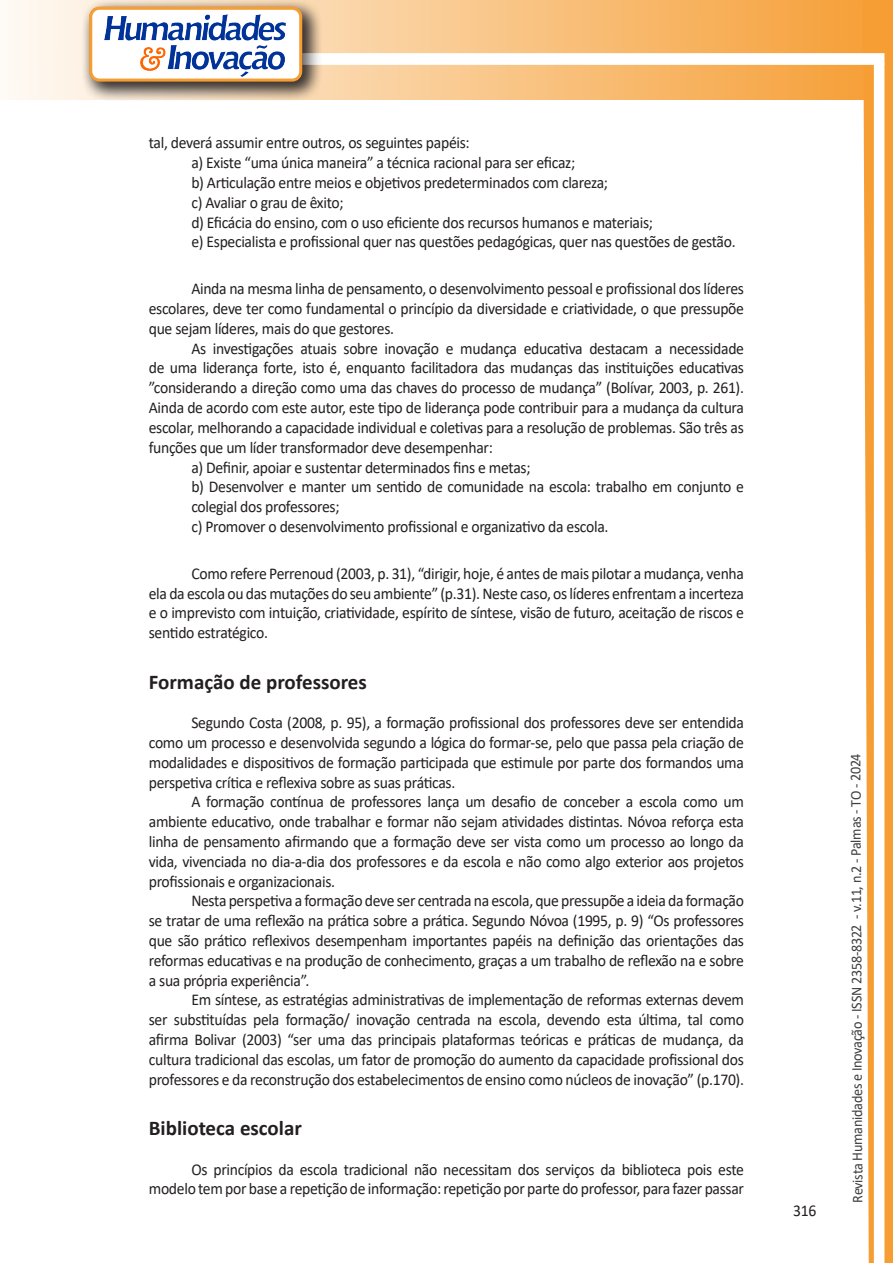
<style>
.page{position:relative;width:893px;height:1263px;background:#fff}
.page>*{position:absolute;margin:0;border:0;box-sizing:border-box;transform-origin:0 0}
.Titulo_2{font:700 21px "Calibri";color:#231f20}
.texto{font:16.5px/19.8px "Calibri";letter-spacing:-.02em;color:#231f20;text-align:justify;scale:.95 1}
.t1{font:15px "Calibri";letter-spacing:-.025em;color:#3e3e3f;scale:.95 1}
</style>
<div class="page">
<svg style="left:5px;top:0;width:858px;height:100px;background:#f9c484"></svg>
<div style="left:302px;top:53px;width:582px;height:12px;background:#fff;border:2px solid #fff"></div>
<svg style="left:863px;top:0;width:30px;height:1263px"></svg>
<div style="left:81px;top:0;width:241px;height:102px;background:#231f20;opacity:.75"></div>
<div style="left:91px;top:8px;width:210px;height:72px;background:#fff;border-radius:9px"></div>
<img style="left:104px;top:14px;width:181px;height:62px">
<div style="left:89px;top:7px;width:213px;height:75px;border:3px solid #f69e34;border-radius:9px"></div>
<p class="texto" style="left:149px;top:133px;width:339px">tal, deverá assumir entre outros, os seguintes papéis:</p>
<p class="texto" style="left:191px;top:152px;width:406px">a) Existe “uma única maneira” a técnica racional para ser eficaz;</p>
<p class="texto" style="left:191px;top:172px;width:440px">b) Articulação entre meios e objetivos predeterminados com clareza;</p>
<p class="texto" style="left:191px;top:192px;width:162px">c) Avaliar o grau de êxito;</p>
<p class="texto" style="left:191px;top:212px;width:488px">d) Eficácia do ensino, com o uso eficiente dos recursos humanos e materiais;</p>
<p class="texto" style="left:191px;top:232px;width:574px">e) Especialista e profissional quer nas questões pedagógicas, quer nas questões de gestão.</p>
<p class="texto" style="left:149px;top:278px;width:628px;text-indent:43px">Ainda na mesma linha de pensamento, o desenvolvimento pessoal e profissional dos líderes escolares, deve ter como fundamental o princípio da diversidade e criatividade, o que pressupõe que sejam líderes, mais do que gestores.</p>
<p class="texto" style="left:149px;top:338px;width:628px;text-indent:43px">As investigações atuais sobre inovação e mudança educativa destacam a necessidade de uma liderança forte, isto é, enquanto facilitadora das mudanças das instituições educativas ”considerando a direção como uma das chaves do processo de mudança” (Bolívar, 2003, p. 261).<br>Ainda de acordo com este autor, este tipo de liderança pode contribuir para a mudança da cultura escolar, melhorando a capacidade individual e coletivas para a resolução de problemas. São três as funções que um líder transformador deve desempenhar:</p>
<p class="texto" style="left:191px;top:457px;width:359px">a) Definir, apoiar e sustentar determinados fins e metas;</p>
<p class="texto" style="left:191px;top:476px;width:583px">b) Desenvolver e manter um sentido de comunidade na escola: trabalho em conjunto e colegial dos professores;</p>
<p class="texto" style="left:191px;top:516px;width:441px">c) Promover o desenvolvimento profissional e organizativo da escola.</p>
<p class="texto" style="left:149px;top:563px;width:628px;text-indent:43px">Como refere Perrenoud (2003, p. 31), “dirigir, hoje, é antes de mais pilotar a mudança, venha ela da escola ou das mutações do seu ambiente” (p.31). Neste caso, os líderes enfrentam a incerteza e o imprevisto com intuição, criatividade, espírito de síntese, visão de futuro, aceitação de riscos e sentido estratégico.</p>
<p class="Titulo_2" style="left:149px;top:667px;width:220px">Formação de professores</p>
<p class="texto" style="left:149px;top:712px;width:628px;text-indent:43px">Segundo Costa (2008, p. 95), a formação profissional dos professores deve ser entendida como um processo e desenvolvida segundo a lógica do formar-se, pelo que passa pela criação de modalidades e dispositivos de formação participada que estimule por parte dos formandos uma perspetiva crítica e reflexiva sobre as suas práticas.</p>
<p class="texto" style="left:149px;top:791px;width:628px;text-indent:43px">A formação contínua de professores lança um desafio de conceber a escola como um ambiente educativo, onde trabalhar e formar não sejam atividades distintas. Nóvoa reforça esta linha de pensamento afirmando que a formação deve ser vista como um processo ao longo da vida, vivenciada no dia-a-dia dos professores e da escola e não como algo exterior aos projetos profissionais e organizacionais.</p>
<p class="texto" style="left:149px;top:890px;width:628px;text-indent:43px">Nesta perspetiva a formação deve ser centrada na escola, que pressupõe a ideia da formação se tratar de uma reflexão na prática sobre a prática. Segundo Nóvoa (1995, p. 9) “Os professores que são prático reflexivos desempenham importantes papéis na definição das orientações das reformas educativas e na produção de conhecimento, graças a um trabalho de reflexão na e sobre a sua própria experiência”.</p>
<p class="texto" style="left:149px;top:989px;width:628px;text-indent:43px">Em síntese, as estratégias administrativas de implementação de reformas externas devem ser substituídas pela formação/ inovação centrada na escola, devendo esta última, tal como afirma Bolivar (2003) “ser uma das principais plataformas teóricas e práticas de mudança, da cultura tradicional das escolas, um fator de promoção do aumento da capacidade profissional dos professores e da reconstrução dos estabelecimentos de ensino como núcleos de inovação” (p.170).</p>
<p class="Titulo_2" style="left:149px;top:1113px;width:155px">Biblioteca escolar</p>
<p class="texto" style="left:149px;top:1159px;width:628px;text-align:right">Os princípios da escola tradicional não necessitam dos serviços da biblioteca pois este modelo tem por base a repetição de informação: repetição por parte do professor, para fazer passar</p>
<p class="texto" style="left:793px;top:1200px;width:26px">316</p>
<p class="t1" style="left:846px;top:1203px;width:475px;rotate:-90deg">Revista Humanidades e Inovação - ISSN 2358-8322 - v.11, n.2 - Palmas - TO - 2024</p>
</div>
